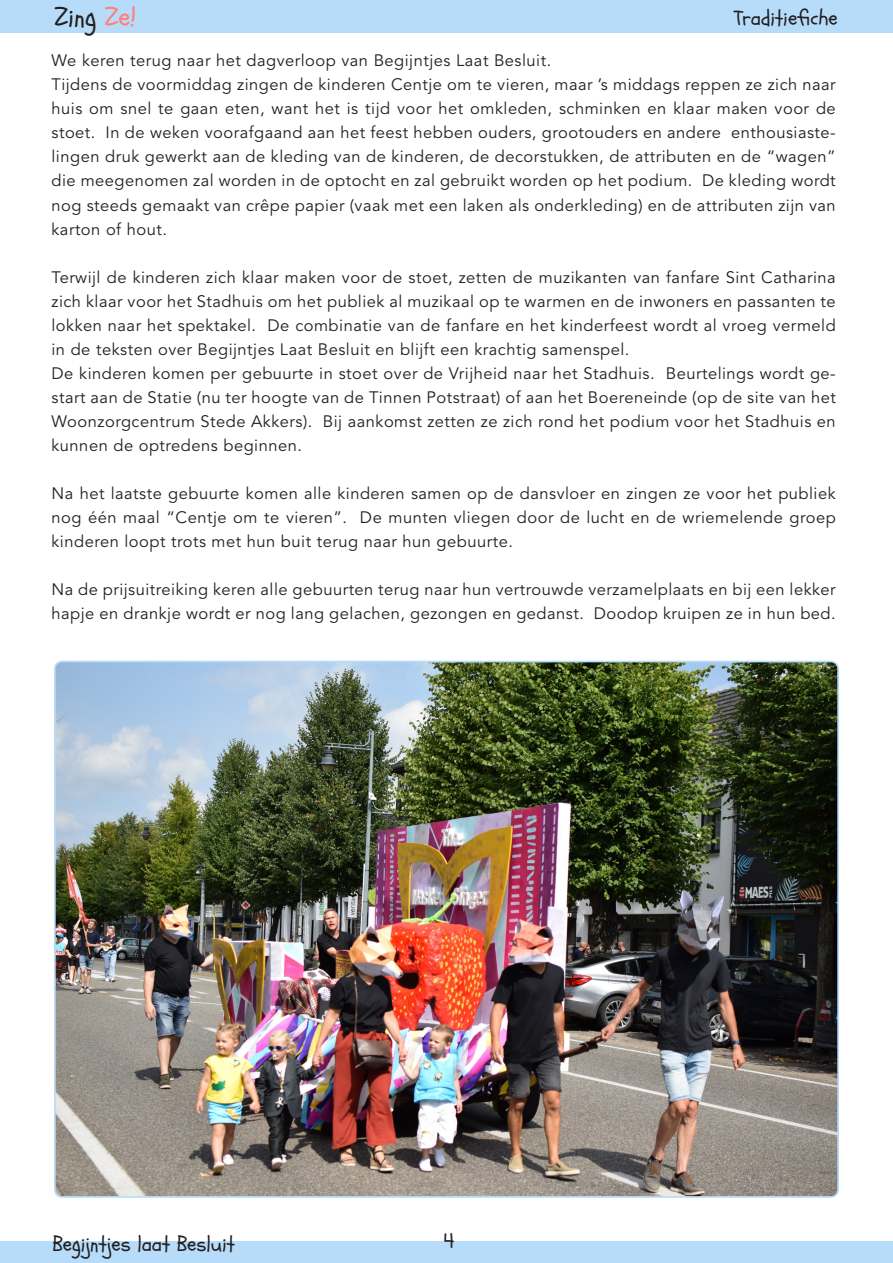
<style>
.page{position:relative;width:893px;height:1263px;background:#fff}
.page>*{position:absolute;margin:0;border:0;box-sizing:border-box;transform-origin:0 0}
.t1{font:27px "Schoolbell";color:#231f20}
.t2{font:21px "Schoolbell";color:#231f20}
.t3{font:16.5px/24px "Avenir LT Std";letter-spacing:.03em;color:#231f20;text-align:justify}
.s1{color:#fd817b}
</style>
<div class="page">
<div style="left:0;top:0;width:893px;height:33px;background:#b7dcfa"></div>
<div style="left:0;top:1241px;width:893px;height:22px;background:#b7dcfa"></div>
<img style="left:57px;top:661px;width:779px;height:534px">
<p class="t1" style="left:54px;top:-1px;width:84px">Zing <span class="s1">Ze!</span></p>
<p class="t2" style="left:734px;top:4px;width:105px">Traditiefiche</p>
<p class="t3" style="left:52px;top:49px;width:501px">We keren terug naar het dagverloop van Begijntjes Laat Besluit.</p>
<p class="t3" style="left:52px;top:73px;width:786px">Tijdens de voormiddag zingen de kinderen Centje om te vieren, maar ’s middags reppen ze zich naar huis om snel te gaan eten, want het is tijd voor het omkleden, schminken en klaar maken voor de stoet. In de weken voorafgaand aan het feest hebben ouders, grootouders en andere enthousiaste&shy;lingen druk gewerkt aan de kleding van de kinderen, de decorstukken, de attributen en de “wagen” die meegenomen zal worden in de optocht en zal gebruikt worden op het podium. De kleding wordt nog steeds gemaakt van crêpe papier (vaak met een laken als onderkleding) en de attributen zijn van karton of hout.</p>
<p class="t3" style="left:52px;top:265px;width:786px">Terwijl de kinderen zich klaar maken voor de stoet, zetten de muzikanten van fanfare Sint Catharina zich klaar voor het Stadhuis om het publiek al muzikaal op te warmen en de inwoners en passanten te lokken naar het spektakel. De combinatie van de fanfare en het kinderfeest wordt al vroeg vermeld in de teksten over Begijntjes Laat Besluit en blijft een krachtig samenspel.</p>
<p class="t3" style="left:52px;top:361px;width:786px">De kinderen komen per gebuurte in stoet over de Vrijheid naar het Stadhuis. Beurtelings wordt ge&shy;start aan de Statie (nu ter hoogte van de Tinnen Potstraat) of aan het Boereneinde (op de site van het Woonzorgcentrum Stede Akkers). Bij aankomst zetten ze zich rond het podium voor het Stadhuis en kunnen de optredens beginnen.</p>
<p class="t3" style="left:52px;top:481px;width:786px">Na het laatste gebuurte komen alle kinderen samen op de dansvloer en zingen ze voor het publiek nog één maal “Centje om te vieren”. De munten vliegen door de lucht en de wriemelende groep kinderen loopt trots met hun buit terug naar hun gebuurte.</p>
<p class="t3" style="left:52px;top:577px;width:786px">Na de prijsuitreiking keren alle gebuurten terug naar hun vertrouwde verzamelplaats en bij een lekker hapje en drankje wordt er nog lang gelachen, gezongen en gedanst. Doodop kruipen ze in hun bed.</p>
<p class="t2" style="left:52px;top:1230px;width:184px">Begijntjes laat Besluit</p>
<p class="t2" style="left:444px;top:1227px;width:12px">4</p>
</div>
